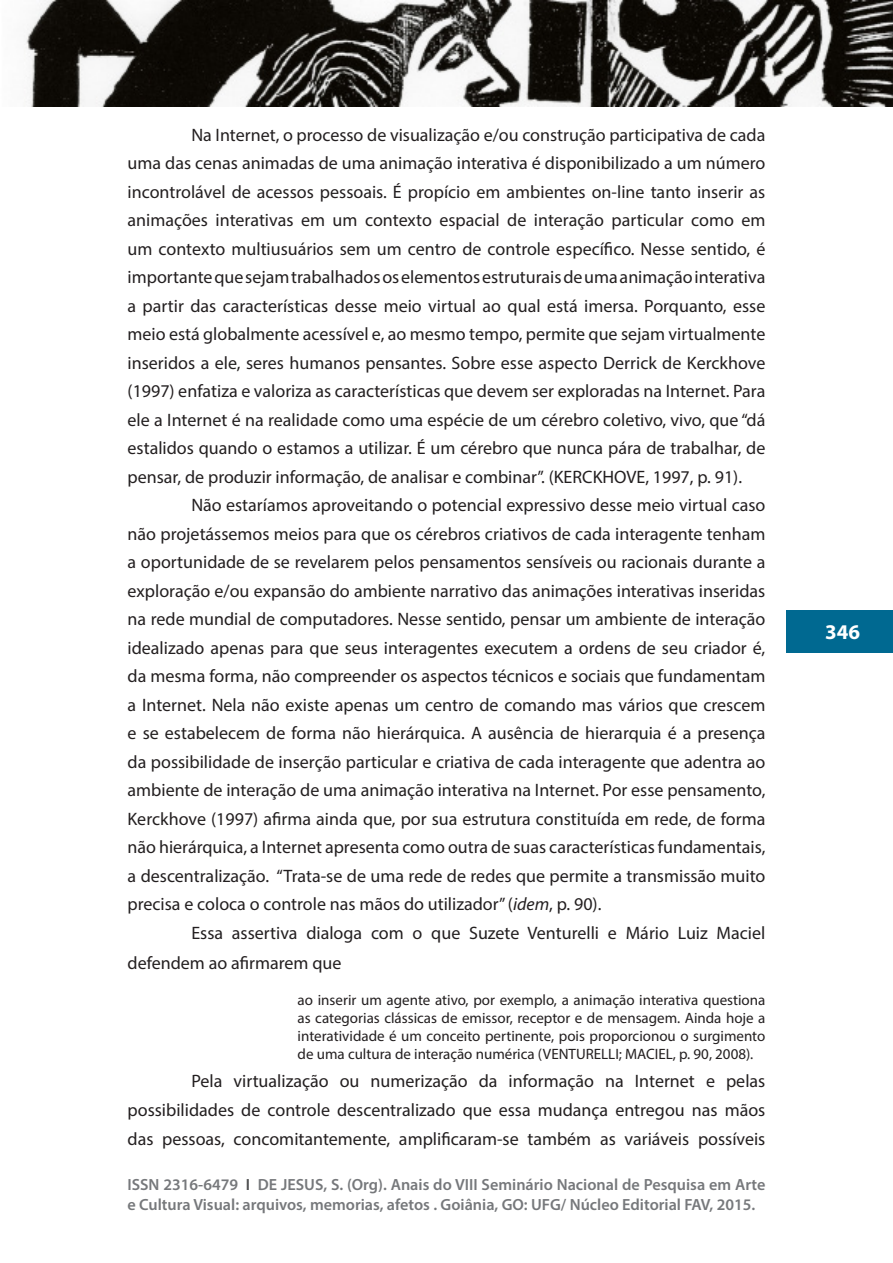
<style>
.page{position:relative;width:893px;height:1263px;background:#fff}
.page>*{position:absolute;margin:0;border:0;box-sizing:border-box;transform-origin:0 0}
.t1{font:700 21px "Myriad Pro";color:#fff}
.Texto_básico{font:18px/28.5px "Myriad Pro";color:#231f20;text-align:justify}
.t2{font:600 16.2px/19.5px "Myriad Pro";color:#76787b}
.citações{font:15px/18px "Myriad Pro";color:#231f20;text-align:justify}
.s1{font-style:italic}
.s2{color:#4b4c4d}
</style>
<div class="page">
<div style="left:787px;top:610px;width:106px;height:43px;background:#006991"></div>
<img style="left:25px;top:0;width:868px;height:106px">
<p class="Texto_básico" style="left:128px;top:120px;width:639px;text-indent:64px">Na Internet, o processo de visualização e/ou construção participativa de cada uma das cenas animadas de uma animação interativa é disponibilizado a um número incontrolável de acessos pessoais. É propício em ambientes on-line tanto inserir as animações interativas em um contexto espacial de interação particular como em um contexto multiusuários sem um centro de controle específico. Nesse sentido, é importante que sejam trabalhados os elementos estruturais de uma animação interativa a partir das características desse meio virtual ao qual está imersa. Porquanto, esse meio está globalmente acessível e, ao mesmo tempo, permite que sejam virtualmente inseridos a ele, seres humanos pensantes. Sobre esse aspecto Derrick de Kerckhove (1997) enfatiza e valoriza as características que devem ser exploradas na Internet. Para ele a Internet é na realidade como uma espécie de um cérebro coletivo, vivo, que “dá estalidos quando o estamos a utilizar. É um cérebro que nunca pára de trabalhar, de pensar, de produzir informação, de analisar e combinar”. (KERCKHOVE, 1997, p. 91).</p>
<p class="Texto_básico" style="left:128px;top:491px;width:639px;text-indent:64px">Não estaríamos aproveitando o potencial expressivo desse meio virtual caso não projetássemos meios para que os cérebros criativos de cada interagente tenham a oportunidade de se revelarem pelos pensamentos sensíveis ou racionais durante a exploração e/ou expansão do ambiente narrativo das animações interativas inseridas na rede mundial de computadores. Nesse sentido, pensar um ambiente de interação idealizado apenas para que seus interagentes executem a ordens de seu criador é, da mesma forma, não compreender os aspectos técnicos e sociais que fundamentam a Internet. Nela não existe apenas um centro de comando mas vários que crescem e se estabelecem de forma não hierárquica. A ausência de hierarquia é a presença da possibilidade de inserção particular e criativa de cada interagente que adentra ao ambiente de interação de uma animação interativa na Internet. Por esse pensamento, Kerckhove (1997) afirma ainda que, por sua estrutura constituída em rede, de forma não hierárquica, a Internet apresenta como outra de suas características fundamentais, a descentralização. “Trata-se de uma rede de redes que permite a transmissão muito precisa e coloca o controle nas mãos do utilizador” (<span class="s1">idem</span>, p. 90).</p>
<p class="Texto_básico" style="left:128px;top:918px;width:639px;line-height:30px;text-indent:64px">Essa assertiva dialoga com o que Suzete Venturelli e Mário Luiz Maciel defendem ao afirmarem que</p>
<p class="citações" style="left:298px;top:991px;width:469px">ao inserir um agente ativo, por exemplo, a animação interativa questiona as categorias clássicas de emissor, receptor e de mensagem. Ainda hoje a interatividade é um conceito pertinente, pois proporcionou o surgimento de uma cultura de interação numérica (VENTURELLI; MACIEL, p. 90, 2008).</p>
<p class="Texto_básico" style="left:128px;top:1067px;width:639px;text-indent:64px">Pela virtualização ou numerização da informação na Internet e pelas possibilidades de controle descentralizado que essa mudança entregou nas mãos das pessoas, concomitantemente, amplificaram-se também as variáveis possíveis</p>
<p class="t2" style="left:128px;top:1174px;width:639px">ISSN 2316-6479 <span class="s2">I</span> DE JESUS, S. (Org). Anais do VIII Seminário Nacional de Pesquisa em Arte e Cultura Visual: arquivos, memorias, afetos . Goiânia, GO: UFG/ Núcleo Editorial FAV, 2015.</p>
<p class="t1" style="left:825px;top:619px;width:36px">346</p>
</div>
